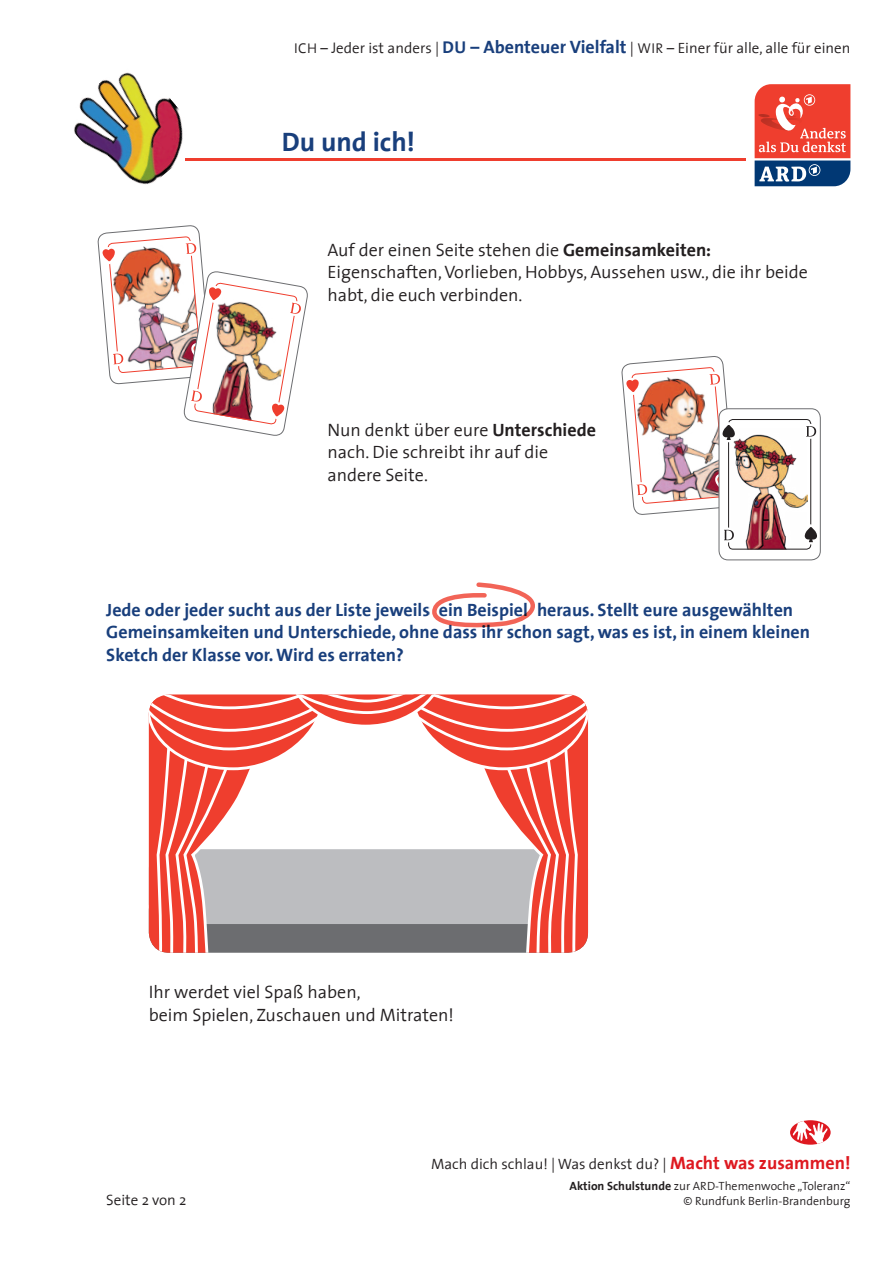
<style>
.page{position:relative;width:893px;height:1263px;background:#fff}
.page>*{position:absolute;margin:0;border:0;box-sizing:border-box;transform-origin:0 0}
.t1{font:700 27px "The Sans 7";color:#193f7c}
.t2{font:300 18px/22.5px "The Sans 4";color:#231f20}
.t3{font:700 18px/22.5px "The Sans 7";color:#193f7c}
.t4{font:300 15px "The Sans 4";color:#231f20}
.t5{font:300 12px/15px "The Sans 4";color:#231f20;text-align:right}
.s1{font-size:14.25px}
.s2{font-family:"The Sans 7";font-weight:700;font-size:17.25px;color:#193f7c}
.s3{font-family:"The Sans 7";font-weight:700;font-size:18px;color:#193f7c}
.s4{font-family:"The Sans 7";font-weight:700}
.s5{font-family:"The Sans 7";font-weight:700;font-size:18px;color:#de1920}
</style>
<div class="page">
<img style="left:97px;top:225px;width:211px;height:211px">
<div style="left:719px;top:408px;width:102px;height:152px;border:1px solid #6c6d70;border-radius:9px"></div>
<img style="left:738px;top:434px;width:70px;height:113px">
<div style="left:728px;top:419px;width:83px;height:130px;border:1px solid #231f20;border-radius:4px"></div>
<svg style="left:801px;top:522px;width:19px;height:24px"></svg>
<svg style="left:802px;top:422px;width:18px;height:19px"></svg>
<img style="left:621px;top:356px;width:117px;height:189px">
<svg style="left:432px;top:582px;width:103px;height:45px"></svg>
<svg style="left:149px;top:694px;width:439px;height:259px"></svg>
<svg style="left:790px;top:1120px;width:41px;height:25px"></svg>
<svg style="left:793px;top:1120px;width:35px;height:25px"></svg>
<svg style="left:755px;top:84px;width:95px;height:102px;background:#c05d5f"></svg>
<hr style="left:185px;top:158px;width:561px;height:3px;background:#ef3e2e">
<img style="left:74px;top:72px;width:109px;height:113px">
<p class="t4" style="left:294px;top:36px;width:558px"><span class="s1">Ich</span> – Jeder ist anders | <span class="s2">Du</span> <span class="s3">– Abenteuer Vielfalt</span> | <span class="s1">Wir</span> – Einer für alle, alle für einen</p>
<h1 class="t1" style="left:282px;top:119px;width:135px">Du und ich!</h1>
<p class="t2" style="left:327px;top:238px;width:482px">Auf der einen Seite stehen die <span class="s4">Gemeinsamkeiten:<br></span>Eigenschaften, Vorlieben, Hobbys, Aussehen usw., die ihr beide habt, die euch verbinden.</p>
<p class="t2" style="left:327px;top:418px;width:270px">Nun denkt über eure <span class="s4">Unterschiede </span>nach. Die schreibt ihr auf die andere Seite.</p>
<p class="t3" style="left:106px;top:598px;width:705px">Jede oder jeder sucht aus der Liste jeweils ein Beispiel heraus. Stellt eure ausgewählten<br>Gemeinsamkeiten und Unterschiede, ohne dass ihr schon sagt, was es ist, in einem kleinen<br>Sketch der Klasse vor. Wird es erraten?</p>
<p class="t2" style="left:149px;top:980px;width:307px">Ihr werdet viel Spaß haben,<br>beim Spielen, Zuschauen und Mitraten!</p>
<p class="t4" style="left:106px;top:1187px;width:82px">Seite 2 von 2</p>
<p class="t4" style="left:431px;top:1151px;width:421px">Mach dich schlau! | Was denkst du? | <span class="s5">Macht was zusammen!</span></p>
<p class="t5" style="left:569px;top:1178px;width:282px"><span class="s4">Aktion Schulstunde</span> zur ARD-Themenwoche „Toleranz“ © Rundfunk Berlin-Brandenburg</p>
</div>
